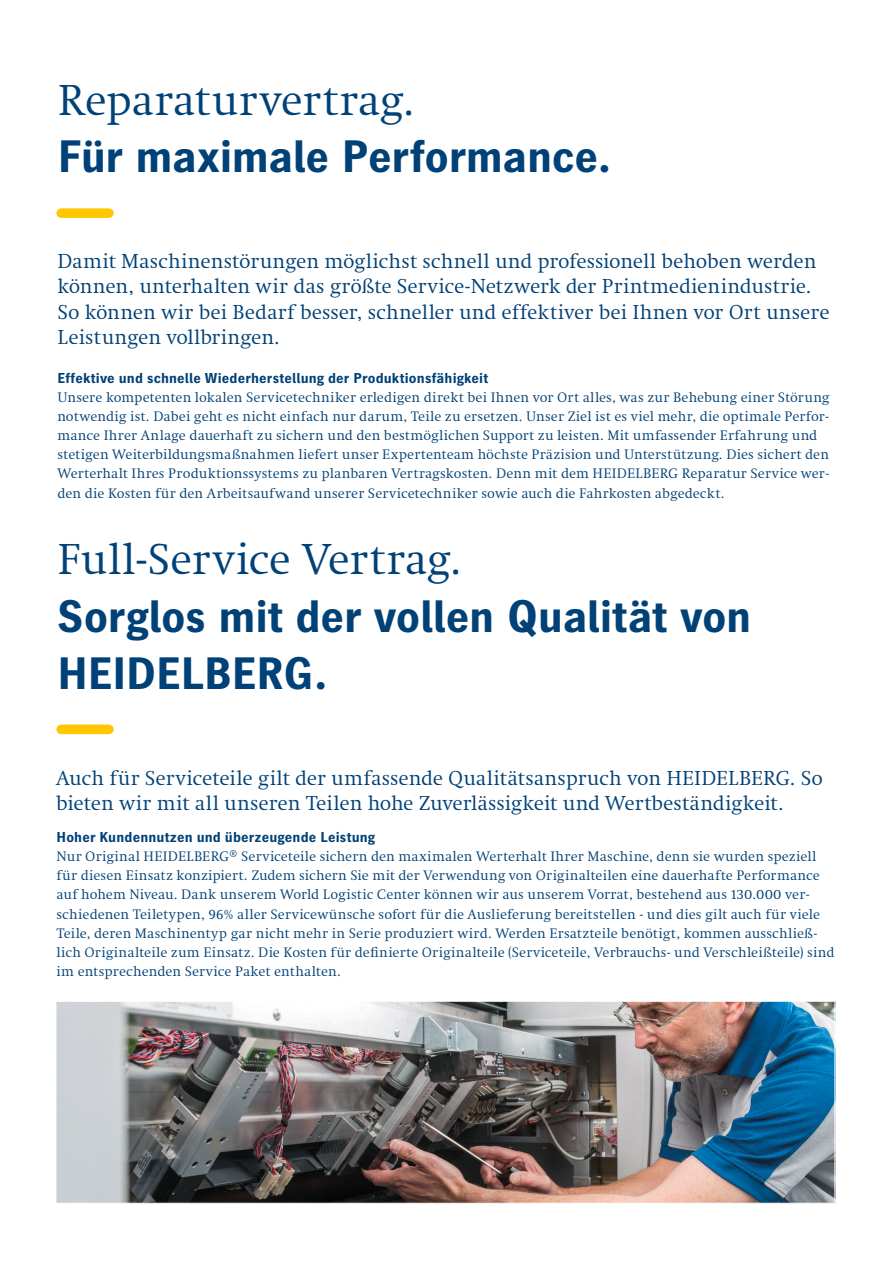
<style>
.page{position:relative;width:893px;height:1263px;background:#fff}
.page>*{position:absolute;margin:0;border:0;box-sizing:border-box;transform-origin:0 0}
.t1{font:700 45px/57.4px "Heidelberg Gothic Ml";letter-spacing:-.005em;color:#004177}
.t2{font:45px "Heidelberg Antiqua ML";letter-spacing:-.005em;color:#004177}
.t3{font:21px/25.5px "Heidelberg Antiqua ML";color:#004177}
.t4{font:14.25px/19.2px "Heidelberg Antiqua ML";letter-spacing:.01em;color:#004177}
.t5{font:700 14.25px "Heidelberg Gothic Ml";letter-spacing:.01em;color:#004177}
.s1{font-size:48px}
</style>
<div class="page">
<div style="left:61px;top:208px;width:48px;height:10px;background:#fec700"></div>
<div style="left:61px;top:724px;width:48px;height:10px;background:#fec700"></div>
<img style="left:57px;top:1003px;width:777px;height:199px">
<div style="left:55px;top:1001px;width:781px;height:203px;border:1px solid #fff"></div>
<h1 class="t2" style="left:58px;top:75px;width:359px">Reparaturvertrag.</h1>
<h1 class="t1" style="left:58px;top:129px;width:555px">Für maximale Performance<span class="s1">.</span></h1>
<p class="t3" style="left:57px;top:248px;width:774px">Damit Maschinenstörungen möglichst schnell und professionell behoben werden können, unterhalten wir das größte Service-Netzwerk der Printmedienindustrie.<br>So können wir bei Bedarf besser, schneller und effektiver bei Ihnen vor Ort unsere Leistungen vollbringen.</p>
<p class="t5" style="left:57px;top:370px;width:432px">Effektive und schnelle Wiederherstellung der Produktionsfähigkeit</p>
<p class="t4" style="left:57px;top:388px;width:774px">Unsere kompetenten lokalen Servicetechniker erledigen direkt bei Ihnen vor Ort alles, was zur Behebung einer Störung notwendig ist. Dabei geht es nicht einfach nur darum, Teile zu ersetzen. Unser Ziel ist es viel mehr, die optimale Perfor&shy;mance Ihrer Anlage dauerhaft zu sichern und den bestmöglichen Support zu leisten. Mit umfassender Erfahrung und stetigen Weiterbildungsmaßnahmen liefert unser Expertenteam höchste Präzision und Unterstützung. Dies sichert den Werterhalt Ihres Produktionssystems zu planbaren Vertragskosten. Denn mit dem HEIDELBERG Reparatur Service wer&shy;den die Kosten für den Arbeitsaufwand unserer Servicetechniker sowie auch die Fahrkosten abgedeckt.</p>
<h1 class="t2" style="left:58px;top:534px;width:406px">Full-Service Vertrag.</h1>
<h1 class="t1" style="left:58px;top:589px;width:695px">Sorglos mit der vollen Qualität von<br>HEIDELBERG<span class="s1">.</span></h1>
<h2 class="t3" style="left:56px;top:765px;width:768px">Auch für Serviceteile gilt der umfassende Qualitätsanspruch von HEIDELBERG. So bieten wir mit all unseren Teilen hohe Zuverlässigkeit und Wertbeständigkeit.</h2>
<p class="t5" style="left:57px;top:829px;width:320px">Hoher Kundennutzen und überzeugende Leistung</p>
<p class="t4" style="left:57px;top:847px;width:779px">Nur Original HEIDELBERG® Serviceteile sichern den maximalen Werterhalt Ihrer Maschine, denn sie wurden speziell für diesen Einsatz konzipiert. Zudem sichern Sie mit der Verwendung von Originalteilen eine dauerhafte Performance auf hohem Niveau. Dank unserem World Logistic Center können wir aus unserem Vorrat, bestehend aus 130.000 ver&shy;schiedenen Teiletypen, 96% aller Servicewünsche sofort für die Auslieferung bereitstellen - und dies gilt auch für viele Teile, deren Maschinentyp gar nicht mehr in Serie produziert wird. Werden Ersatzteile benötigt, kommen ausschließ&shy;lich Originalteile zum Einsatz. Die Kosten für definierte Originalteile (Serviceteile, Verbrauchs- und Verschleißteile) sind im entsprechenden Service Paket enthalten.</p>
</div>
